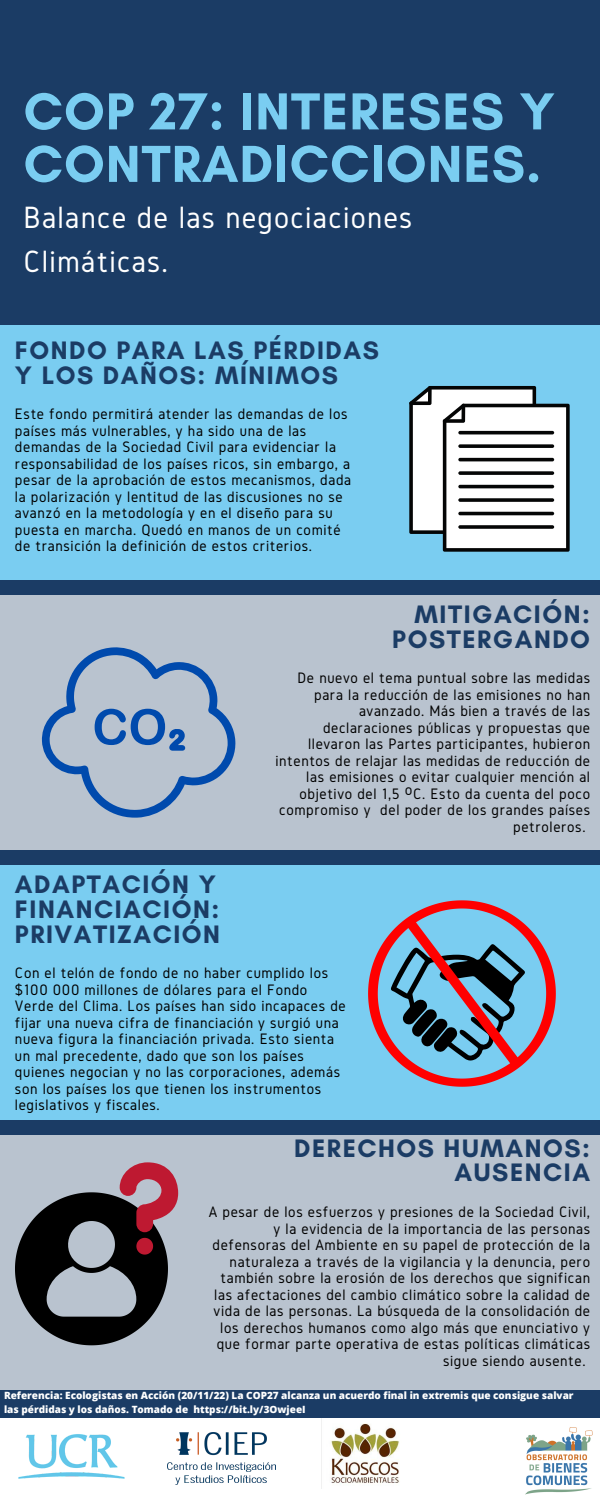
<style>
.page{position:relative;width:600px;height:1500px;background:#1b3c65}
.page>*{position:absolute;margin:0;border:0;box-sizing:border-box;transform-origin:0 0}
.t1{font:700 53px/52.5px "Glacial Indifference";letter-spacing:.02em;color:#7acdf1}
.t2{font:32px/44.2px "Gidole";letter-spacing:.04em;color:#fff}
.t3{font:700 25.7px/24.8px "Glacial Indifference";letter-spacing:.06em;color:#1b3c65;text-align:right}
.t4{font:15.8px/16.5px "Gidole";letter-spacing:.04em;color:#000;text-align:right}
.t5{font:800 10px/13.5px "Open Sans";color:#fff}
</style>
<div class="page">
<div style="left:0;top:325px;width:600px;height:255px;background:#7acdf1"></div>
<div style="left:0;top:595px;width:600px;height:255px;background:#b9c3cf"></div>
<div style="left:0;top:865px;width:600px;height:255px;background:#7acdf1"></div>
<div style="left:0;top:1135px;width:600px;height:255px;background:#b9c3cf"></div>
<svg style="left:42px;top:647px;width:193px;height:171px"></svg>
<svg style="left:368px;top:900px;width:188px;height:187px"></svg>
<svg style="left:390px;top:907px;width:140px;height:171px"></svg>
<svg style="left:15px;top:1162px;width:163px;height:183px"></svg>
<div style="left:0;top:1418px;width:600px;height:82px;background:#fff"></div>
<img style="left:18px;top:1434px;width:107px;height:45px">
<img style="left:168px;top:1432px;width:107px;height:53px">
<img style="left:331px;top:1423px;width:69px;height:61px">
<img style="left:525px;top:1427px;width:68px;height:68px">
<svg style="left:409px;top:386px;width:161px;height:166px;background:#c0c5c7"></svg>
<h1 class="t1" style="left:24px;top:85px;width:533px">COP 27: INTERESES Y<br>CONTRADICCIONES.</h1>
<h2 class="t2" style="left:24px;top:195px;width:390px">Balance de las negociaciones<br>Climáticas.</h2>
<h3 class="t3" style="left:15px;top:338px;width:366px;text-align:left">FONDO PARA LAS PÉRDIDAS<br>Y LOS DAÑOS: MÍNIMOS</h3>
<p class="t4" style="left:15px;top:406px;width:338px;text-align:left">Este fondo permitirá atender las demandas de los países más vulnerables, y ha sido una de las demandas de la Sociedad Civil para evidenciar la responsabilidad de los países ricos, sin embargo, a pesar de la aprobación de estos mecanismos, dada la polarización y lentitud de las discusiones no se avanzó en la metodología y en el diseño para su puesta en marcha. Quedó en manos de un comité de transición la definición de estos criterios.</p>
<h3 class="t3" style="left:392px;top:602px;width:199px">MITIGACIÓN:<br>POSTERGANDO</h3>
<h3 class="t3" style="left:15px;top:872px;width:207px;text-align:left">ADAPTACIÓN Y<br>FINANCIACIÓN:<br>PRIVATIZACIÓN</h3>
<p class="t4" style="left:275px;top:670px;width:316px">De nuevo el tema puntual sobre las medidas para la reducción de las emisiones no han avanzado. Más bien a través de las declaraciones públicas y propuestas que llevaron las Partes participantes, hubieron intentos de relajar las medidas de reducción de las emisiones o evitar cualquier mención al objetivo del 1,5 ºC. Esto da cuenta del poco compromiso y del poder de los grandes países petroleros.</p>
<p class="t4" style="left:15px;top:965px;width:332px;text-align:left">Con el telón de fondo de no haber cumplido los $100 000 millones de dólares para el Fondo Verde del Clima. Los países han sido incapaces de fijar una nueva cifra de financiación y surgió una nueva figura la financiación privada. Esto sienta un mal precedente, dado que son los países quienes negocian y no las corporaciones, además son los países los que tienen los instrumentos legislativos y fiscales.</p>
<h3 class="t3" style="left:294px;top:1135px;width:297px">DERECHOS HUMANOS:<br>AUSENCIA</h3>
<p class="t4" style="left:209px;top:1203px;width:383px">A pesar de los esfuerzos y presiones de la Sociedad Civil, y la evidencia de la importancia de las personas defensoras del Ambiente en su papel de protección de la naturaleza a través de la vigilancia y la denuncia, pero también sobre la erosión de los derechos que significan las afectaciones del cambio climático sobre la calidad de vida de las personas. La búsqueda de la consolidación de los derechos humanos como algo más que enunciativo y que formar parte operativa de estas políticas climáticas sigue siendo ausente.</p>
<p class="t5" style="left:4px;top:1389px;width:571px">Referencia: Ecologistas en Acción (20/11/22) La COP27 alcanza un acuerdo final in extremis que consigue salvar las pérdidas y los daños. Tomado de https://bit.ly/3OwjeeI</p>
</div>
